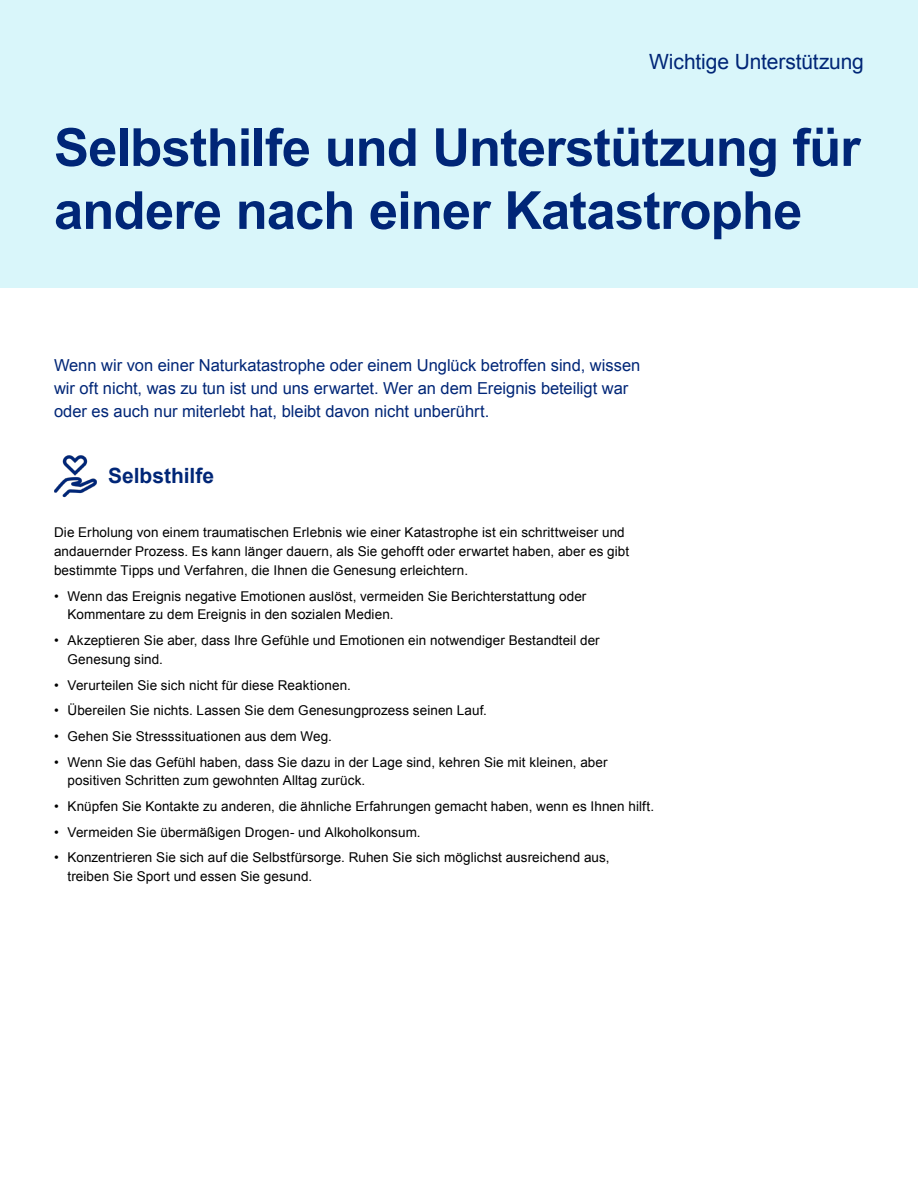
<style>
.page{position:relative;width:918px;height:1188px;background:#fff}
.page>*{position:absolute;margin:0;border:0;box-sizing:border-box;transform-origin:0 0}
.Headline{font:700 52.5px/63px "Arial";letter-spacing:-.015em;color:#002677}
.Product_label_-_Right_aligned{font:21px "Arial";letter-spacing:-.005em;color:#002677}
.Subhead{font:700 21px "Arial";color:#002677}
.Intro{font:16.5px/23.1px "Arial";color:#002677}
.Arial-Body{font:13.5px/18.9px "Arial";letter-spacing:.005em;color:#000}
</style>
<div class="page">
<div style="left:0;top:0;width:918px;height:287px;background:#d9f6fa"></div>
<img style="left:54px;top:455px;width:43px;height:43px">
<p class="Product_label_-_Right_aligned" style="left:649px;top:48px;width:216px">Wichtige Unterstützung</p>
<p class="Headline" style="left:54px;top:118px;width:808px">Selbsthilfe und Unterstützung für andere nach einer Katastrophe</p>
<p class="Intro" style="left:54px;top:353px;width:588px">Wenn wir von einer Naturkatastrophe oder einem Unglück betroffen sind, wissen wir oft nicht, was zu tun ist und uns erwartet. Wer an dem Ereignis beteiligt war oder es auch nur miterlebt hat, bleibt davon nicht unberührt.</p>
<p class="Subhead" style="left:108px;top:462px;width:108px">Selbsthilfe</p>
<p class="Arial-Body" style="left:54px;top:523px;width:577px">Die Erholung von einem traumatischen Erlebnis wie einer Katastrophe ist ein schrittweiser und andauernder Prozess. Es kann länger dauern, als Sie gehofft oder erwartet haben, aber es gibt bestimmte Tipps und Verfahren, die Ihnen die Genesung erleichtern.</p>
<p class="Arial-Body" style="left:68px;top:586px;width:520px;text-indent:-14px">• Wenn das Ereignis negative Emotionen auslöst, vermeiden Sie Berichterstattung oder<br>Kommentare zu dem Ereignis in den sozialen Medien.</p>
<p class="Arial-Body" style="left:68px;top:631px;width:534px;text-indent:-14px">• Akzeptieren Sie aber, dass Ihre Gefühle und Emotionen ein notwendiger Bestandteil der<br>Genesung sind.</p>
<p class="Arial-Body" style="left:54px;top:676px;width:298px">• Verurteilen Sie sich nicht für diese Reaktionen.</p>
<p class="Arial-Body" style="left:54px;top:701px;width:434px">• Übereilen Sie nichts. Lassen Sie dem Genesungprozess seinen Lauf.</p>
<p class="Arial-Body" style="left:54px;top:727px;width:280px">• Gehen Sie Stresssituationen aus dem Weg.</p>
<p class="Arial-Body" style="left:68px;top:753px;width:542px;text-indent:-14px">• Wenn Sie das Gefühl haben, dass Sie dazu in der Lage sind, kehren Sie mit kleinen, aber positiven Schritten zum gewohnten Alltag zurück.</p>
<p class="Arial-Body" style="left:54px;top:797px;width:602px">• Knüpfen Sie Kontakte zu anderen, die ähnliche Erfahrungen gemacht haben, wenn es Ihnen hilft.</p>
<p class="Arial-Body" style="left:54px;top:823px;width:368px">• Vermeiden Sie übermäßigen Drogen‑ und Alkoholkonsum.</p>
<p class="Arial-Body" style="left:68px;top:848px;width:544px;text-indent:-14px">• Konzentrieren Sie sich auf die Selbstfürsorge. Ruhen Sie sich möglichst ausreichend aus, treiben Sie Sport und essen Sie gesund.</p>
</div>
